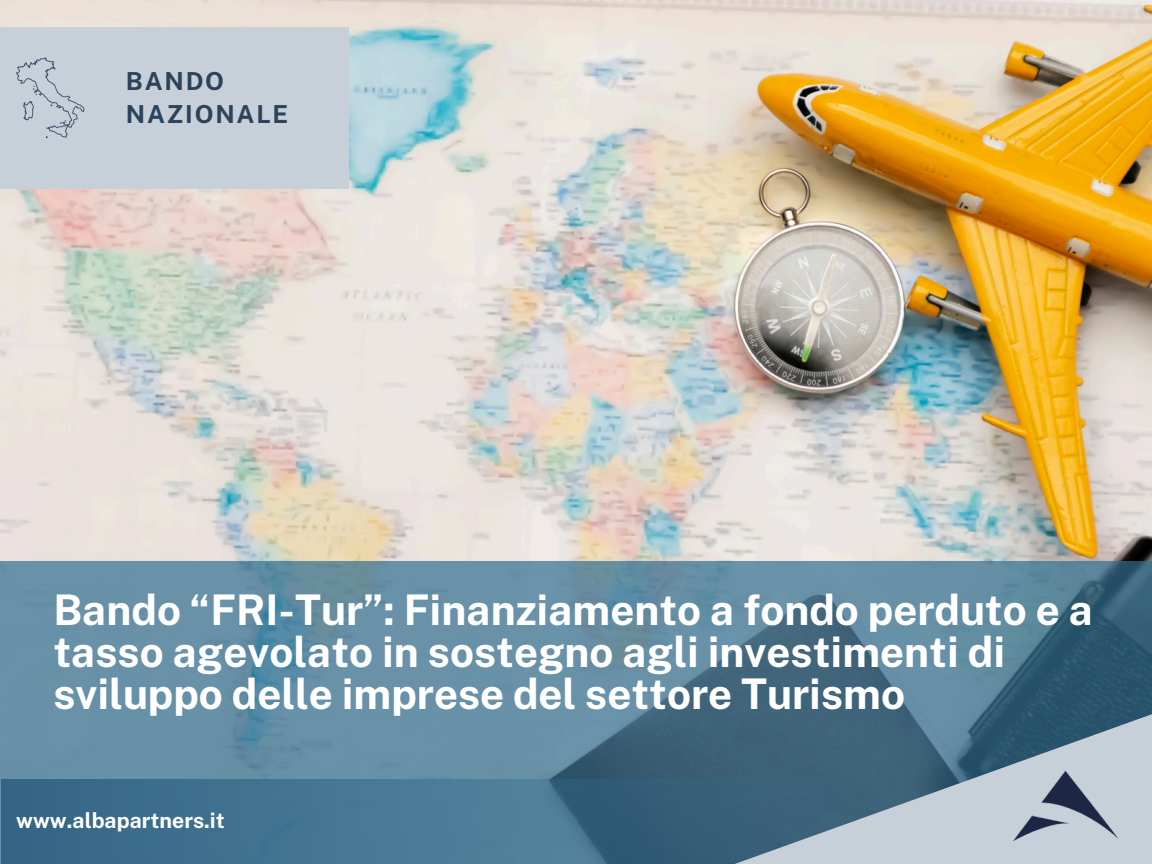
<style>
.page{position:relative;width:1152px;height:864px;background:#fff}
.page>*{position:absolute;margin:0;border:0;box-sizing:border-box;transform-origin:0 0}
.t1{font:700 42.3px/41.7px "Public Sans";color:#fff}
.t2{font:700 24.75px/33px "Public Sans";letter-spacing:.075em;color:#2c435c}
.t3{font:700 21.3px "Public Sans";color:#fff}
</style>
<div class="page">
<img style="left:0;top:0;width:1152px;height:561px">
<svg style="left:0;top:561px;width:1152px;height:303px;background:#59849b"></svg>
<svg style="left:634px;top:694px;width:518px;height:170px;background:#628093"></svg>
<div style="left:0;top:27px;width:349px;height:161px;background:#c7d0d8"></div>
<img style="left:1008px;top:767px;width:115px;height:80px">
<svg style="left:16px;top:57px;width:69px;height:81px"></svg>
<p class="t2" style="left:126px;top:64px;width:164px">BANDO<br>NAZIONALE</p>
<h2 class="t1" style="left:53px;top:589px;width:1041px">Bando “FRI-Tur”: Finanziamento a fondo perduto e a tasso agevolato in sostegno agli investimenti di sviluppo delle imprese del settore Turismo</h2>
<h1 class="t3" style="left:16px;top:808px;width:210px">www.albapartners.it</h1>
</div>
